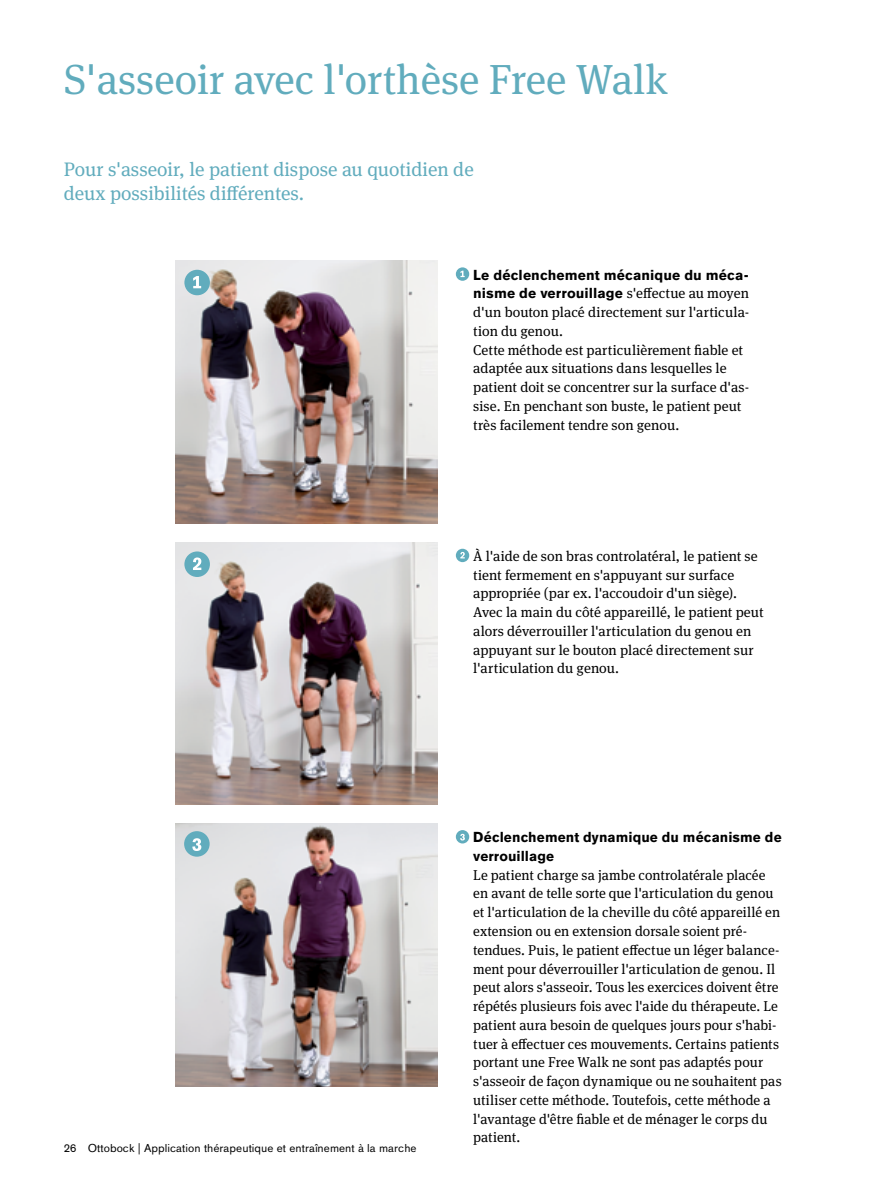
<style>
.page{position:relative;width:893px;height:1191px;background:#fff}
.page>*{position:absolute;margin:0;border:0;box-sizing:border-box;transform-origin:0 0}
.t1{font:42px "OBO Serif";color:#61acbd}
.t2{font:19.5px/23.2px "OBO Serif";color:#61acbd}
.t3{font:14.25px/18.8px "OBO Serif";color:#000}
.t4{font:700 14.25px/18.8px "OBO Sans";letter-spacing:.005em;color:#000}
.t5{font:11.25px "OBO Sans";letter-spacing:.005em;color:#000}
.s1{font-family:"OBO Serif";font-weight:400}
</style>
<div class="page">
<div style="left:456px;top:267px;width:13px;height:14px;background:#61acbd;border-radius:50%"></div>
<svg style="left:460px;top:271px;width:5px;height:6px"></svg>
<img style="left:176px;top:261px;width:261px;height:262px">
<img style="left:176px;top:542px;width:261px;height:262px">
<img style="left:176px;top:823px;width:261px;height:263px">
<div style="left:184px;top:551px;width:26px;height:26px;background:#61acbd;border-radius:50%"></div>
<svg style="left:193px;top:557px;width:8px;height:13px"></svg>
<div style="left:184px;top:831px;width:26px;height:25px;background:#61acbd;border-radius:50%"></div>
<svg style="left:192px;top:838px;width:9px;height:13px"></svg>
<div style="left:184px;top:270px;width:26px;height:25px;background:#61acbd;border-radius:50%"></div>
<svg style="left:193px;top:276px;width:8px;height:12px"></svg>
<div style="left:456px;top:830px;width:13px;height:13px;background:#61acbd;border-radius:50%"></div>
<svg style="left:460px;top:833px;width:5px;height:7px"></svg>
<div style="left:456px;top:549px;width:13px;height:13px;background:#61acbd;border-radius:50%"></div>
<svg style="left:460px;top:552px;width:5px;height:6px"></svg>
<h1 class="t1" style="left:64px;top:55px;width:606px">S'asseoir avec l'orthèse Free Walk</h1>
<h2 class="t2" style="left:64px;top:158px;width:411px">Pour s'asseoir, le patient dispose au quotidien de deux possibilités différentes.</h2>
<p class="t4" style="left:473px;top:265px;width:277px">Le déclenchement mécanique du méca&shy;nisme de verrouillage <span class="s1">s'effectue au moyen</span></p>
<p class="t3" style="left:473px;top:303px;width:278px">d'un bouton placé directement sur l'articula&shy;tion du genou.<br>Cette méthode est particulièrement fiable et adaptée aux situations dans lesquelles le patient doit se concentrer sur la surface d'as&shy;sise. En penchant son buste, le patient peut très facilement tendre son genou.</p>
<p class="t3" style="left:473px;top:546px;width:292px">À l'aide de son bras controlatéral, le patient se tient fermement en s'appuyant sur surface appropriée (par ex. l'accoudoir d'un siège).<br>Avec la main du côté appareillé, le patient peut alors déverrouiller l'articulation du genou en appuyant sur le bouton placé directement sur l'articulation du genou.</p>
<p class="t5" style="left:64px;top:1141px;width:354px">26 Ottobock | Application thérapeutique et entraînement à la marche</p>
<p class="t4" style="left:473px;top:828px;width:310px">Déclenchement dynamique du mécanisme de verrouillage</p>
<p class="t3" style="left:473px;top:865px;width:310px">Le patient charge sa jambe controlatérale placée en avant de telle sorte que l'articulation du genou et l'articulation de la cheville du côté appareillé en extension ou en extension dorsale soient pré&shy;tendues. Puis, le patient effectue un léger balance&shy;ment pour déverrouiller l'articulation de genou. Il peut alors s'asseoir. Tous les exercices doivent être répétés plusieurs fois avec l'aide du thérapeute. Le patient aura besoin de quelques jours pour s'habi&shy;tuer à effectuer ces mouvements. Certains patients portant une Free Walk ne sont pas adaptés pour s'asseoir de façon dynamique ou ne souhaitent pas utiliser cette méthode. Toutefois, cette méthode a l'avantage d'être fiable et de ménager le corps du patient.</p>
</div>
